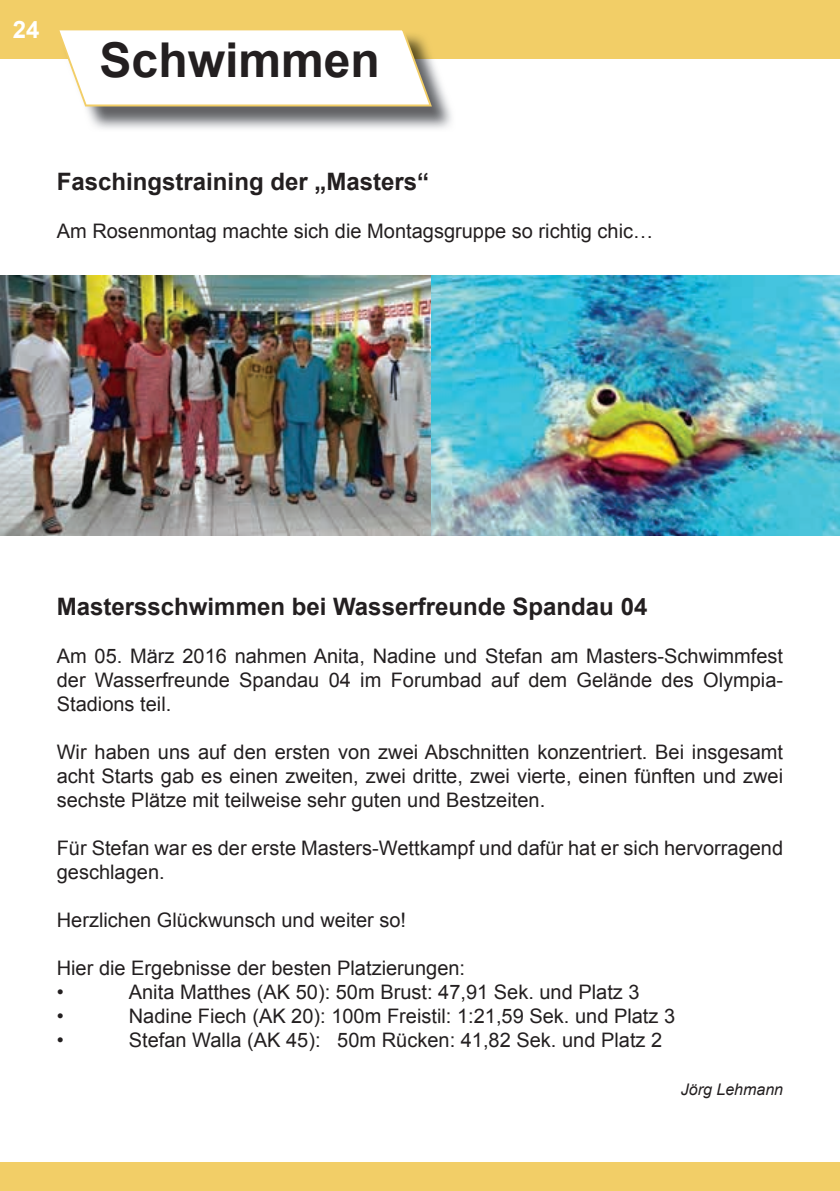
<style>
.page{position:relative;width:840px;height:1191px;background:#fff}
.page>*{position:absolute;margin:0;border:0;box-sizing:border-box;transform-origin:0 0}
.t1{font:700 48px "Arial";color:#231f20}
.t2{font:700 24px "Arial";color:#231f20}
.t3{font:700 24px "Arial";color:#fff}
.t4{font:20px/24px "Arial";color:#231f20;text-align:justify}
.t5{font:italic 16px "Arial";color:#231f20}
</style>
<div class="page">
<div style="left:0;top:0;width:839px;height:58px;background:#f2ce67"></div>
<div style="left:0;top:1162px;width:839px;height:29px;background:#f2ce67"></div>
<img style="left:85px;top:58px;width:370px;height:71px">
<img style="left:0;top:276px;width:431px;height:259px">
<img style="left:431px;top:276px;width:408px;height:259px">
<svg style="left:57px;top:30px;width:374px;height:76px"></svg>
<p class="t3" style="left:13px;top:12px;width:28px">24</p>
<h1 class="t1" style="left:99px;top:26px;width:282px">Schwimmen</h1>
<p class="t2" style="left:57px;top:165px;width:374px">Faschingstraining der „Masters“</p>
<p class="t4" style="left:57px;top:219px;width:597px">Am Rosenmontag machte sich die Montagsgruppe so richtig chic…</p>
<p class="t2" style="left:57px;top:589px;width:591px">Mastersschwimmen bei Wasserfreunde Spandau 04</p>
<p class="t4" style="left:57px;top:644px;width:727px">Am 05. März 2016 nahmen Anita, Nadine und Stefan am Masters-Schwimmfest der Wasserfreunde Spandau 04 im Forumbad auf dem Gelände des Olympia-Stadions teil.</p>
<p class="t4" style="left:57px;top:740px;width:727px">Wir haben uns auf den ersten von zwei Abschnitten konzentriert. Bei insgesamt acht Starts gab es einen zweiten, zwei dritte, zwei vierte, einen fünften und zwei sechste Plätze mit teilweise sehr guten und Bestzeiten.</p>
<p class="t4" style="left:57px;top:836px;width:727px">Für Stefan war es der erste Masters-Wettkampf und dafür hat er sich hervorragend geschlagen.</p>
<p class="t4" style="left:57px;top:908px;width:350px">Herzlichen Glückwunsch und weiter so!</p>
<p class="t4" style="left:57px;top:956px;width:409px">Hier die Ergebnisse der besten Platzierungen: •</p>
<p class="t4" style="left:129px;top:980px;width:512px">Anita Matthes (AK 50): 50m Brust: 47,91 Sek. und Platz 3</p>
<p class="t4" style="left:57px;top:1004px;width:8px">•</p>
<p class="t4" style="left:129px;top:1004px;width:547px">Nadine Fiech (AK 20): 100m Freistil: 1:21,59 Sek. und Platz 3</p>
<p class="t4" style="left:57px;top:1028px;width:8px">•</p>
<p class="t4" style="left:129px;top:1028px;width:534px">Stefan Walla (AK 45): 50m Rücken: 41,82 Sek. und Platz 2</p>
<p class="t5" style="left:680px;top:1079px;width:104px">Jörg Lehmann</p>
</div>
